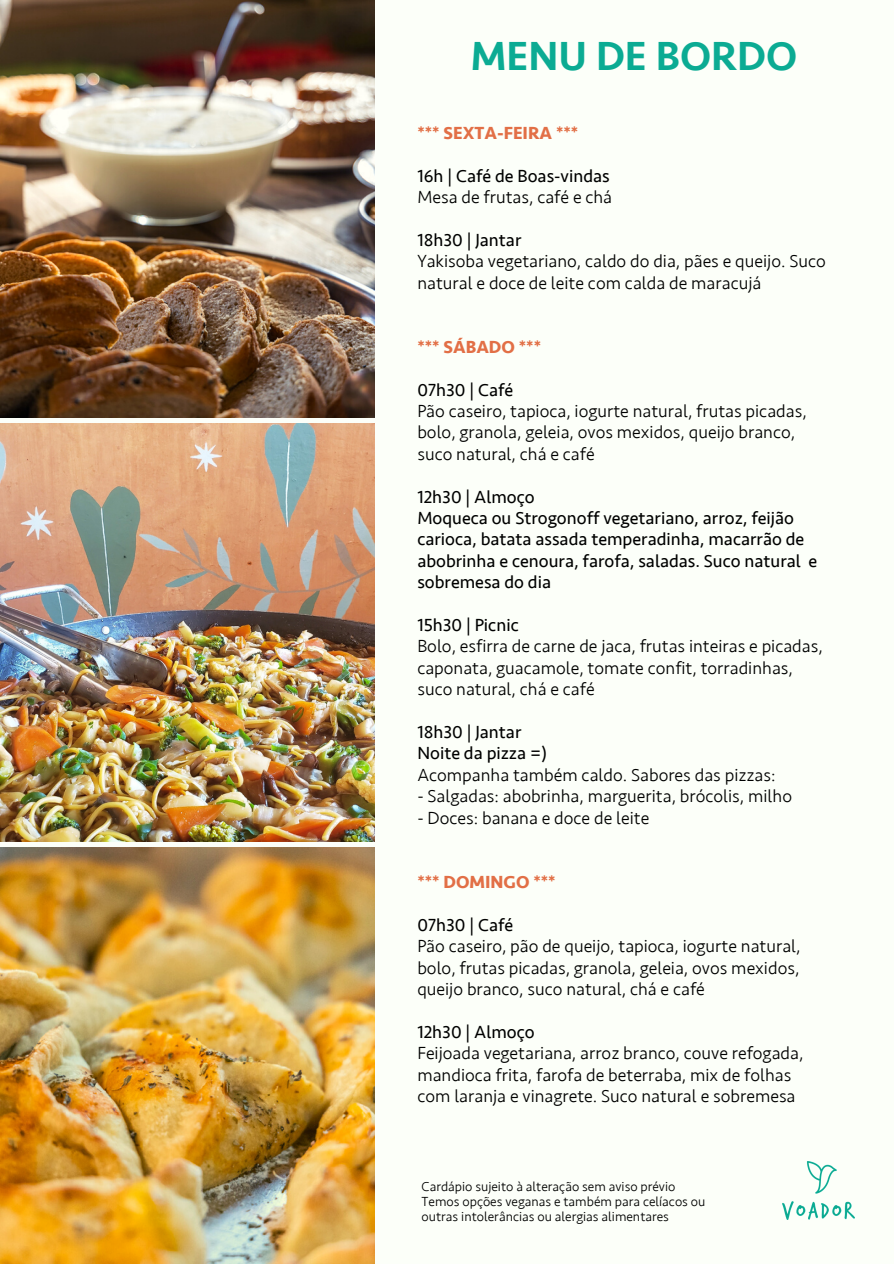
<style>
.page{position:relative;width:894px;height:1264px;background:#fff}
.page>*{position:absolute;margin:0;border:0;box-sizing:border-box;transform-origin:0 0}
.t1{font:500 41.7px "Seravek";color:#0bab93}
.t2{font:300 18px/21.5px "Seravek";color:#000}
.t3{font:18px/21.5px "Seravek";color:#000}
.t4{font:700 18px "Seravek";color:#e26f46}
.t5{font:300 13.5px/14.7px "Seravek";color:#000}
</style>
<div class="page">
<div style="left:0;top:0;width:893px;height:1263px;background:#fcfff9"></div>
<img style="left:0;top:847px;width:374px;height:416px">
<img style="left:0;top:423px;width:374px;height:418px">
<img style="left:0;top:0;width:374px;height:418px">
<img style="left:782px;top:1161px;width:72px;height:58px">
<h1 class="t1" style="left:470px;top:32px;width:328px">MENU DE BORDO</h1>
<p class="t4" style="left:417px;top:122px;width:162px">*** SEXTA-FEIRA ***</p>
<p class="t3" style="left:417px;top:165px;width:194px">16h | Café de Boas-vindas</p>
<p class="t2" style="left:417px;top:187px;width:196px">Mesa de frutas, café e chá</p>
<p class="t3" style="left:417px;top:229px;width:106px">18h30 | Jantar</p>
<p class="t2" style="left:417px;top:251px;width:410px">Yakisoba vegetariano, caldo do dia, pães e queijo. Suco natural e doce de leite com calda de maracujá</p>
<p class="t4" style="left:417px;top:336px;width:125px">*** SÁBADO ***</p>
<p class="t3" style="left:417px;top:379px;width:97px">07h30 | Café</p>
<p class="t2" style="left:417px;top:400px;width:391px">Pão caseiro, tapioca, iogurte natural, frutas picadas, bolo, granola, geleia, ovos mexidos, queijo branco, suco natural, chá e café</p>
<p class="t3" style="left:417px;top:486px;width:401px">12h30 | Almoço<br>Moqueca ou Strogonoff vegetariano, arroz, feijão carioca, batata assada temperadinha, macarrão de abobrinha e cenoura, farofa, saladas. Suco natural e sobremesa do dia</p>
<p class="t3" style="left:417px;top:614px;width:103px">15h30 | Picnic</p>
<p class="t2" style="left:417px;top:636px;width:407px">Bolo, esfirra de carne de jaca, frutas inteiras e picadas, caponata, guacamole, tomate confit, torradinhas, suco natural, chá e café</p>
<p class="t3" style="left:417px;top:721px;width:131px">18h30 | Jantar<br>Noite da pizza =)</p>
<p class="t2" style="left:417px;top:764px;width:359px">Acompanha também caldo. Sabores das pizzas:</p>
<p class="t2" style="left:417px;top:786px;width:376px">- Salgadas: abobrinha, marguerita, brócolis, milho</p>
<p class="t2" style="left:417px;top:807px;width:233px">- Doces: banana e doce de leite</p>
<p class="t4" style="left:417px;top:871px;width:140px">*** DOMINGO ***</p>
<p class="t3" style="left:417px;top:914px;width:97px">07h30 | Café</p>
<p class="t2" style="left:417px;top:935px;width:384px;text-align:justify">Pão caseiro, pão de queijo, tapioca, iogurte natural, bolo, frutas picadas, granola, geleia, ovos mexidos, queijo branco, suco natural, chá e café</p>
<p class="t3" style="left:417px;top:1021px;width:119px">12h30 | Almoço</p>
<p class="t2" style="left:417px;top:1042px;width:387px">Feijoada vegetariana, arroz branco, couve refogada, mandioca frita, farofa de beterraba, mix de folhas com laranja e vinagrete. Suco natural e sobremesa</p>
<p class="t5" style="left:421px;top:1179px;width:285px">Cardápio sujeito à alteração sem aviso prévio<br>Temos opções veganas e também para celíacos ou outras intolerâncias ou alergias alimentares</p>
</div>
